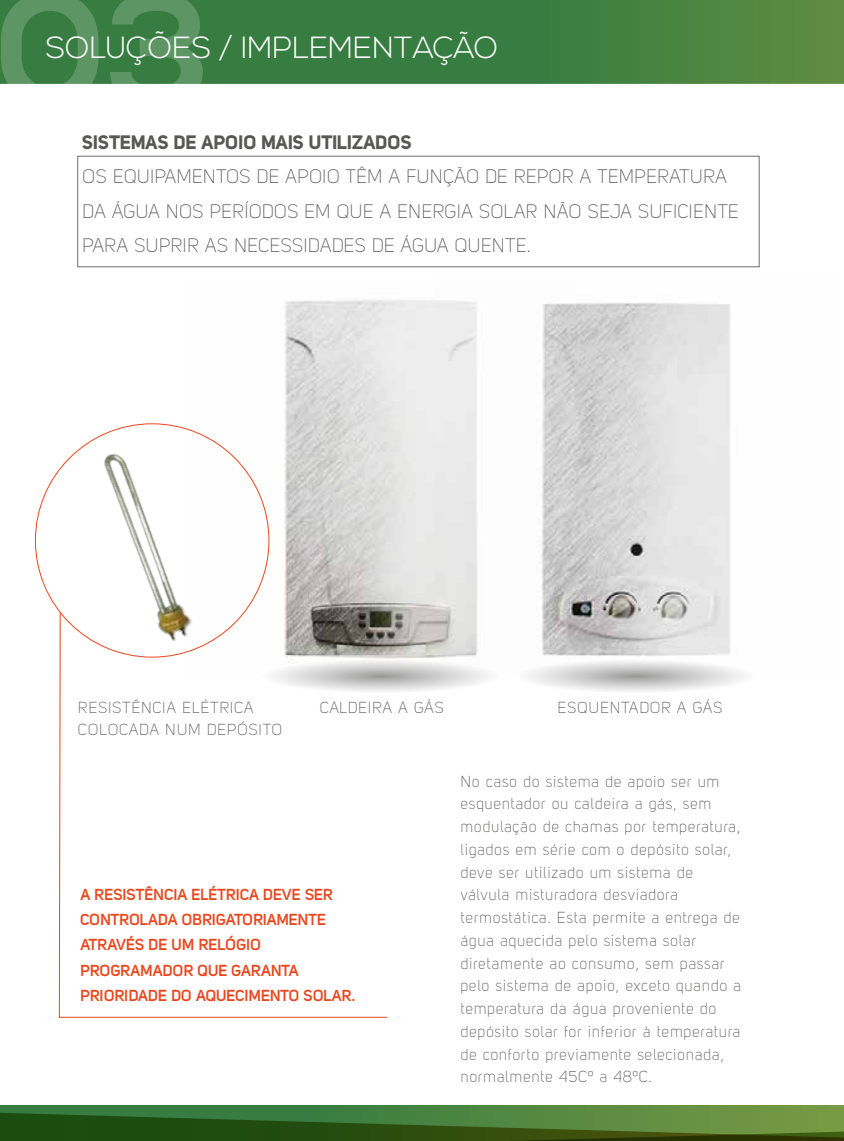
<style>
.page{position:relative;width:844px;height:1141px;background:#fff}
.page>*{position:absolute;margin:0;border:0;box-sizing:border-box;transform-origin:0 0}
.t1{font:700 159.08px "Nexa";color:#fff}
.t2{font:300 30.62px "Nexa";color:#fff}
.t3{font:19.25px/34.3px "Uni Sans Light";color:#575756}
.t4{font:19.25px "Uni Sans Bold";color:#575756}
.t5{font:15.75px/22.8px "Uni Sans Light";letter-spacing:.04em;color:#575756}
.t6{font:700 15.75px/25.2px "Uni Sans Semi";color:#e8471e}
</style>
<div class="page">
<svg style="left:0;top:1105px;width:843px;height:36px;background:#3f6c2a"></svg>
<svg style="left:0;top:0;width:843px;height:84px;background:#3e7f40"></svg>
<div style="left:77px;top:156px;width:682px;height:111px;border:1px solid #6d6e71"></div>
<img style="left:284px;top:300px;width:151px;height:359px">
<img style="left:435px;top:300px;width:296px;height:358px">
<img style="left:34px;top:423px;width:236px;height:189px">
<svg style="left:58px;top:612px;width:330px;height:406px"></svg>
<svg style="left:260px;top:659px;width:240px;height:34px"></svg>
<svg style="left:515px;top:659px;width:240px;height:34px"></svg>
<h1 class="t1" style="left:-4px;top:-42px;width:218px">03</h1>
<h2 class="t2" style="left:46px;top:30px;width:454px">SOLUÇÕES / IMPLEMENTAÇÃO</h2>
<p class="t4" style="left:82px;top:130px;width:331px">SISTEMAS DE APOIO MAIS UTILIZADOS</p>
<p class="t3" style="left:82px;top:160px;width:658px">OS EQUIPAMENTOS DE APOIO TÊM A FUNÇÃO DE REPOR A TEMPERATURA<br>DA ÁGUA NOS PERÍODOS EM QUE A ENERGIA SOLAR NÃO SEJA SUFICIENTE<br>PARA SUPRIR AS NECESSIDADES DE ÁGUA QUENTE.</p>
<p class="t5" style="left:78px;top:696px;width:177px">RESISTÊNCIA ELÉTRICA</p>
<p class="t5" style="left:319px;top:696px;width:126px">CALDEIRA A GÁS</p>
<p class="t5" style="left:78px;top:718px;width:206px">COLOCADA NUM DEPÓSITO</p>
<p class="t6" style="left:80px;top:882px;width:276px">A RESISTÊNCIA ELÉTRICA DEVE SER<br>CONTROLADA OBRIGATORIAMENTE<br>ATRAVÉS DE UM RELÓGIO<br>PROGRAMADOR QUE GARANTA<br>PRIORIDADE DO AQUECIMENTO SOLAR.</p>
<p class="t5" style="left:557px;top:696px;width:166px">ESQUENTADOR A GÁS</p>
<p class="t5" style="left:460px;top:770px;width:282px">No caso do sistema de apoio ser um esquentador ou caldeira a gás, sem modulação de chamas por temperatura, ligados em série com o depósito solar, deve ser utilizado um sistema de válvula misturadora desviadora termostática. Esta permite a entrega de água aquecida pelo sistema solar diretamente ao consumo, sem passar pelo sistema de apoio, exceto quando a temperatura da água proveniente do depósito solar for inferior à temperatura de conforto previamente selecionada, normalmente 45Cº a 48ºC.</p>
</div>
